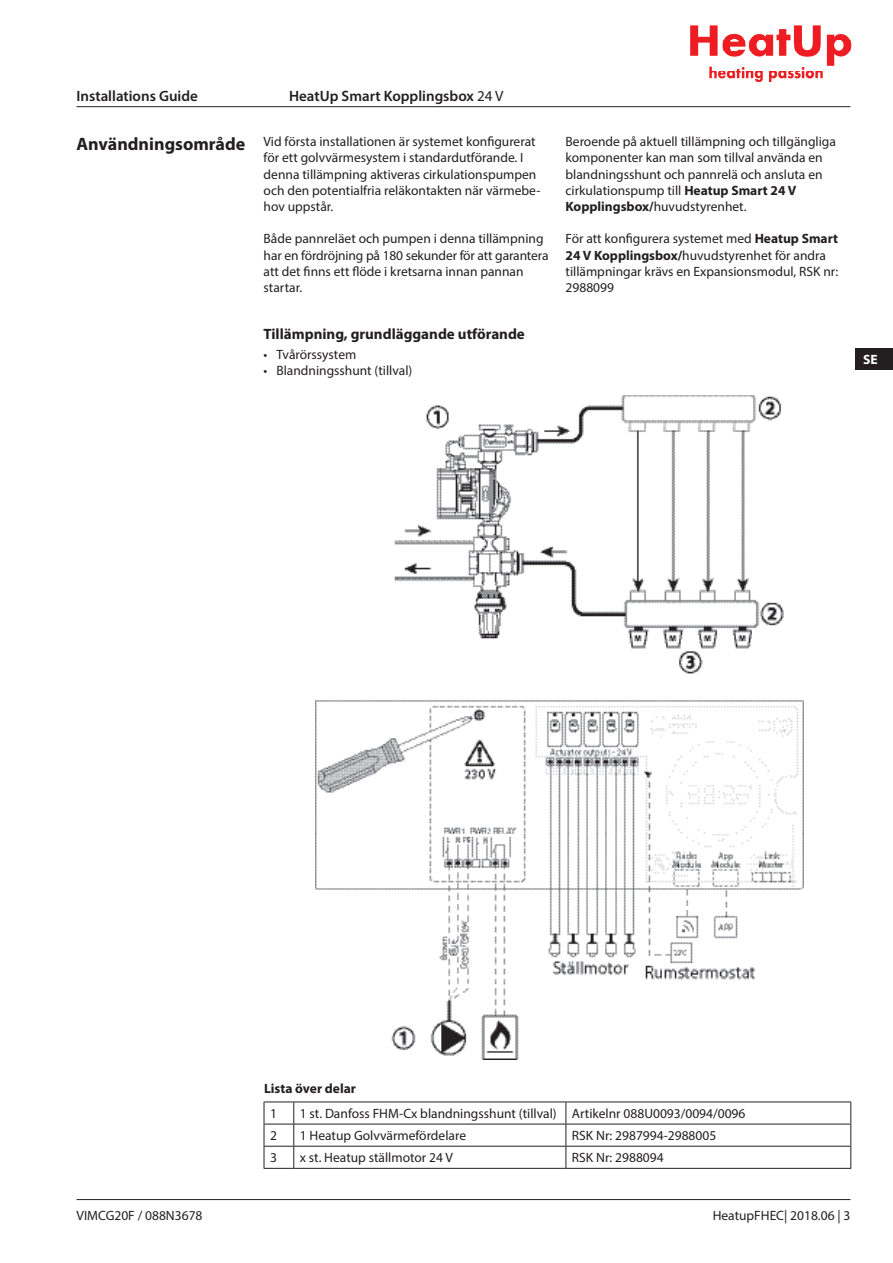
<style>
.page{position:relative;width:893px;height:1263px;background:#fff}
.page>*{position:absolute;margin:0;border:0;box-sizing:border-box;transform-origin:0 0}
.t1{font:700 18px "Myriad Pro";color:#231f20}
.t2{font:600 15px "Myriad Pro";color:#231f20}
.t3{font:700 15px "Myriad Pro";color:#231f20}
.t4{font:13.5px/16.2px "Myriad Pro";color:#231f20}
.t5{font:700 13.5px "Myriad Pro";color:#231f20}
.t6{font:700 13.5px "Myriad Pro";color:#fff}
.s1{font-weight:400}
.s2{font-weight:700}
</style>
<div class="page">
<div style="left:855px;top:349px;width:38px;height:21px;background:#231f20"></div>
<hr style="left:77px;top:1199px;width:773px;height:1px;background:#231f20">
<hr style="left:77px;top:106px;width:773px;height:1px;background:#231f20">
<img style="left:690px;top:25px;width:162px;height:57px">
<img style="left:315px;top:395px;width:489px;height:665px">
<hr style="left:264px;top:1101px;width:30px;height:1px;background:#231f20">
<hr style="left:294px;top:1101px;width:272px;height:1px;background:#231f20">
<hr style="left:566px;top:1101px;width:285px;height:1px;background:#231f20">
<hr style="left:264px;top:1124px;width:30px;height:1px;background:#231f20">
<hr style="left:294px;top:1124px;width:272px;height:1px;background:#231f20">
<hr style="left:566px;top:1124px;width:285px;height:1px;background:#231f20">
<hr style="left:264px;top:1146px;width:30px;height:1px;background:#231f20">
<svg style="left:264px;top:1102px;width:1px;height:66px"></svg>
<hr style="left:294px;top:1146px;width:272px;height:1px;background:#231f20">
<svg style="left:293px;top:1102px;width:1px;height:66px"></svg>
<hr style="left:566px;top:1146px;width:285px;height:1px;background:#231f20">
<svg style="left:566px;top:1102px;width:1px;height:66px"></svg>
<svg style="left:850px;top:1102px;width:1px;height:66px"></svg>
<hr style="left:264px;top:1168px;width:30px;height:1px;background:#231f20">
<hr style="left:294px;top:1168px;width:272px;height:1px;background:#231f20">
<hr style="left:566px;top:1168px;width:285px;height:1px;background:#231f20">
<p class="t2" style="left:77px;top:87px;width:123px">Installations Guide</p>
<p class="t2" style="left:289px;top:87px;width:216px">HeatUp Smart Kopplingsbox <span class="s1">24 V</span></p>
<p class="t4" style="left:264px;top:133px;width:278px">Vid första installationen är systemet konfigurerat för ett golvvärmesystem i standardutförande. I denna tillämpning aktiveras cirkulationspumpen och den potentialfria reläkontakten när värmebe&shy;hov uppstår.</p>
<p class="t4" style="left:264px;top:231px;width:286px">Både pannreläet och pumpen i denna tillämpning har en fördröjning på 180 sekunder för att garantera att det finns ett flöde i kretsarna innan pannan startar.</p>
<h1 class="t1" style="left:77px;top:132px;width:170px">Användningsområde</h1>
<p class="t3" style="left:264px;top:324px;width:263px">Tillämpning, grundläggande utförande</p>
<p class="t4" style="left:264px;top:346px;width:94px">• Tvårörssystem</p>
<p class="t4" style="left:264px;top:362px;width:150px">• Blandningsshunt (tillval)</p>
<p class="t4" style="left:566px;top:133px;width:272px">Beroende på aktuell tillämpning och tillgängliga komponenter kan man som tillval använda en blandningsshunt och pannrelä och ansluta en cirkulationspump till <span class="s2">Heatup Smart 24 V Kopplingsbox/</span>huvudstyrenhet.</p>
<p class="t4" style="left:566px;top:231px;width:274px">För att konfigurera systemet med <span class="s2">Heatup Smart 24 V Kopplingsbox/</span>huvudstyrenhet för andra tillämpningar krävs en Expansionsmodul, RSK nr:<br>2988099</p>
<p class="t6" style="left:863px;top:351px;width:16px">SE</p>
<p class="t5" style="left:264px;top:1080px;width:94px">Lista över delar</p>
<p class="t4" style="left:270px;top:1105px;width:8px">1</p>
<p class="t4" style="left:300px;top:1105px;width:447px">1 st. Danfoss FHM-Cx blandningsshunt (tillval) Artikelnr 088U0093/0094/0096</p>
<p class="t4" style="left:270px;top:1127px;width:8px">2</p>
<p class="t4" style="left:300px;top:1127px;width:168px">1 Heatup Golvvärmefördelare</p>
<p class="t4" style="left:572px;top:1127px;width:146px">RSK Nr: 2987994-2988005</p>
<p class="t4" style="left:270px;top:1149px;width:8px">3</p>
<p class="t4" style="left:300px;top:1149px;width:155px">x st. Heatup ställmotor 24 V</p>
<p class="t4" style="left:572px;top:1149px;width:93px">RSK Nr: 2988094</p>
<p class="t4" style="left:77px;top:1207px;width:128px">VIMCG20F / 088N3678</p>
<p class="t4" style="left:713px;top:1207px;width:139px">HeatupFHEC| 2018.06 | 3</p>
</div>
